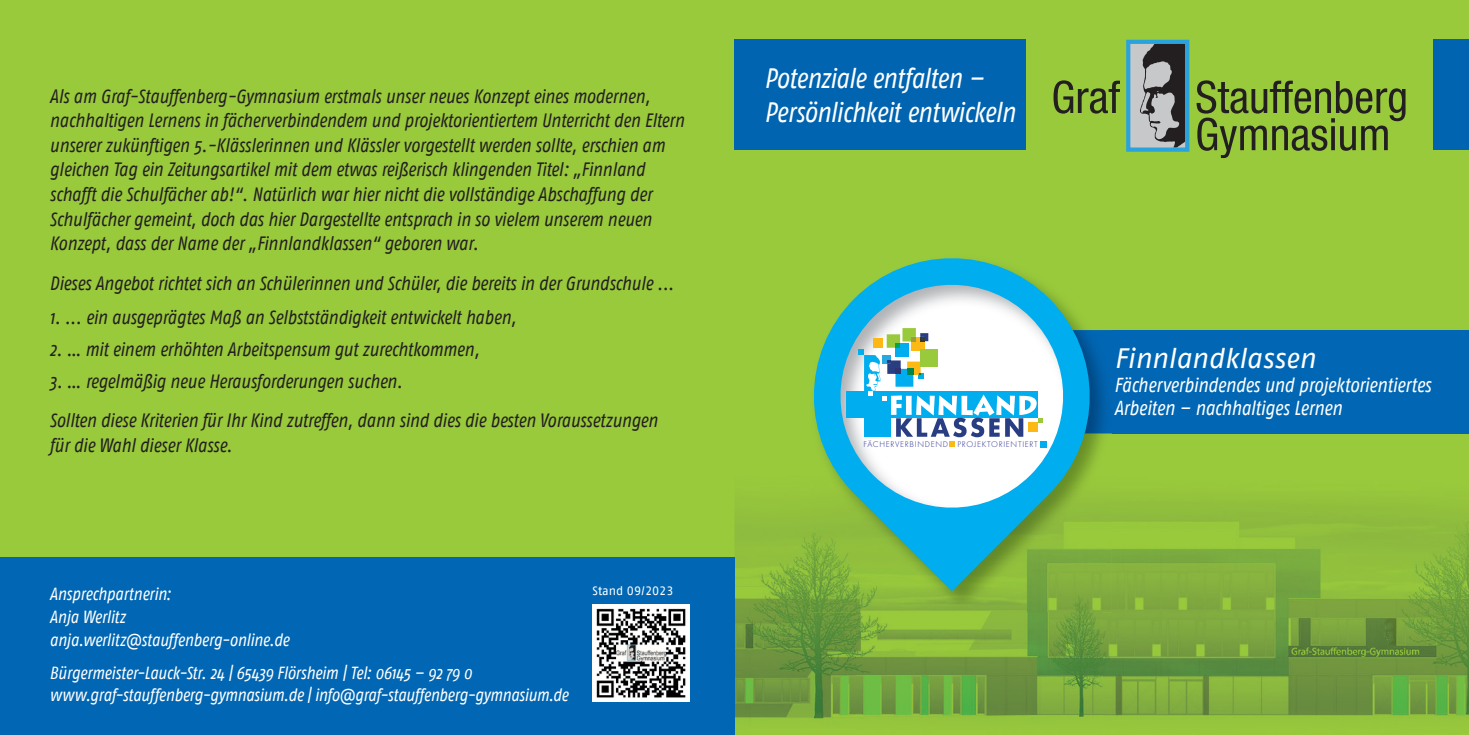
<style>
.page{position:relative;width:1469px;height:735px;background:#fff}
.page>*{position:absolute;margin:0;border:0;box-sizing:border-box;transform-origin:0 0}
.t1{font:italic 28px/33.6px "AWO Fago Cond";letter-spacing:-.015em;color:#fff}
.t2{font:italic 28px "AWO Fago Office";letter-spacing:-.01em;color:#fff}
.t3{font:italic 20.12px/23.6px "AWO Fago Cond";letter-spacing:-.005em;color:#fff}
.t4{font:italic 19.25px/24.5px "AWO Fago Cond";color:#231f20}
.t5{font:italic 17.5px/22.8px "AWO Fago Cond";letter-spacing:-.005em;color:#fff}
.t6{font:12.25px "AWO Fago Office";color:#fff}
.t7{font:300 8.58px "Futura PT";letter-spacing:.08em;color:#2e3092}
</style>
<div class="page">
<div style="left:0;top:0;width:1468px;height:734px;background:#99ca3b"></div>
<img style="left:734px;top:516px;width:122px;height:218px">
<img style="left:1102px;top:433px;width:366px;height:285px">
<img style="left:856px;top:612px;width:246px;height:106px">
<div style="left:734px;top:40px;width:292px;height:110px;background:#0164b0"></div>
<div style="left:1432px;top:40px;width:36px;height:110px;background:#0164b0"></div>
<div style="left:1064px;top:330px;width:404px;height:103px;background:#0166b3"></div>
<div style="left:0;top:557px;width:734px;height:177px;background:#0166b3"></div>
<img style="left:592px;top:604px;width:98px;height:97px">
<svg style="left:1053px;top:40px;width:352px;height:118px"></svg>
<img style="left:810px;top:433px;width:301px;height:179px">
<svg style="left:800px;top:258px;width:303px;height:333px"></svg>
<div style="left:846px;top:391px;width:192px;height:27px;background:#00aeef"></div>
<div style="left:1040px;top:440px;width:7px;height:7px;background:#00aeef"></div>
<svg style="left:858px;top:328px;width:184px;height:119px"></svg>
<p class="t4" style="left:50px;top:84px;width:636px">Als am Graf-Stauffenberg-Gymnasium erstmals unser neues Konzept eines modernen, nachhaltigen Lernens in fächerverbindendem und projektorientiertem Unterricht den Eltern unserer zukünftigen 5.-Klässlerinnen und Klässler vorgestellt werden sollte, erschien am gleichen Tag ein Zeitungsartikel mit dem etwas reißerisch klingenden Titel: „Finnland schafft die Schulfächer ab!“. Natürlich war hier nicht die vollständige Abschaffung der Schulfächer gemeint, doch das hier Dargestellte entsprach in so vielem unserem neuen Konzept, dass der Name der „Finnlandklassen“ geboren war.</p>
<p class="t4" style="left:50px;top:270px;width:625px">Dieses Angebot richtet sich an Schülerinnen und Schüler, die bereits in der Grundschule ...</p>
<p class="t4" style="left:50px;top:304px;width:468px">1. ... ein ausgeprägtes Maß an Selbstständigkeit entwickelt haben,</p>
<p class="t4" style="left:50px;top:336px;width:431px">2. … mit einem erhöhten Arbeitspensum gut zurechtkommen,</p>
<p class="t4" style="left:50px;top:361px;width:609px;line-height:39.4px">3. … regelmäßig neue Herausforderungen suchen.<br>Sollten diese Kriterien für Ihr Kind zutreffen, dann sind dies die besten Voraussetzungen</p>
<p class="t4" style="left:50px;top:432px;width:184px">für die Wahl dieser Klasse.</p>
<p class="t5" style="left:50px;top:582px;width:241px">Ansprechpartnerin:<br>Anja Werlitz anja.werlitz@stauffenberg-online.de</p>
<p class="t5" style="left:50px;top:660px;width:520px">Bürgermeister-Lauck-Str. 24 | 65439 Flörsheim | Tel: 06145 – 92 79 0 www.graf-stauffenberg-gymnasium.de | info@graf-stauffenberg-gymnasium.de</p>
<p class="t6" style="left:592px;top:583px;width:82px">Stand 09/2023</p>
<h1 class="t1" style="left:764px;top:61px;width:252px">Potenziale entfalten –<br>Persönlichkeit entwickeln</h1>
<p class="t7" style="left:863px;top:439px;width:176px">FÄCHERVERBINDEND <sup>•</sup> PROJEKTORIENTIERT</p>
<h1 class="t2" style="left:1114px;top:342px;width:203px">Finnlandklassen</h1>
<p class="t3" style="left:1114px;top:372px;width:318px">Fächerverbindendes und projekt orientiertes<br>Arbeiten – nachhaltiges Lernen</p>
</div>
